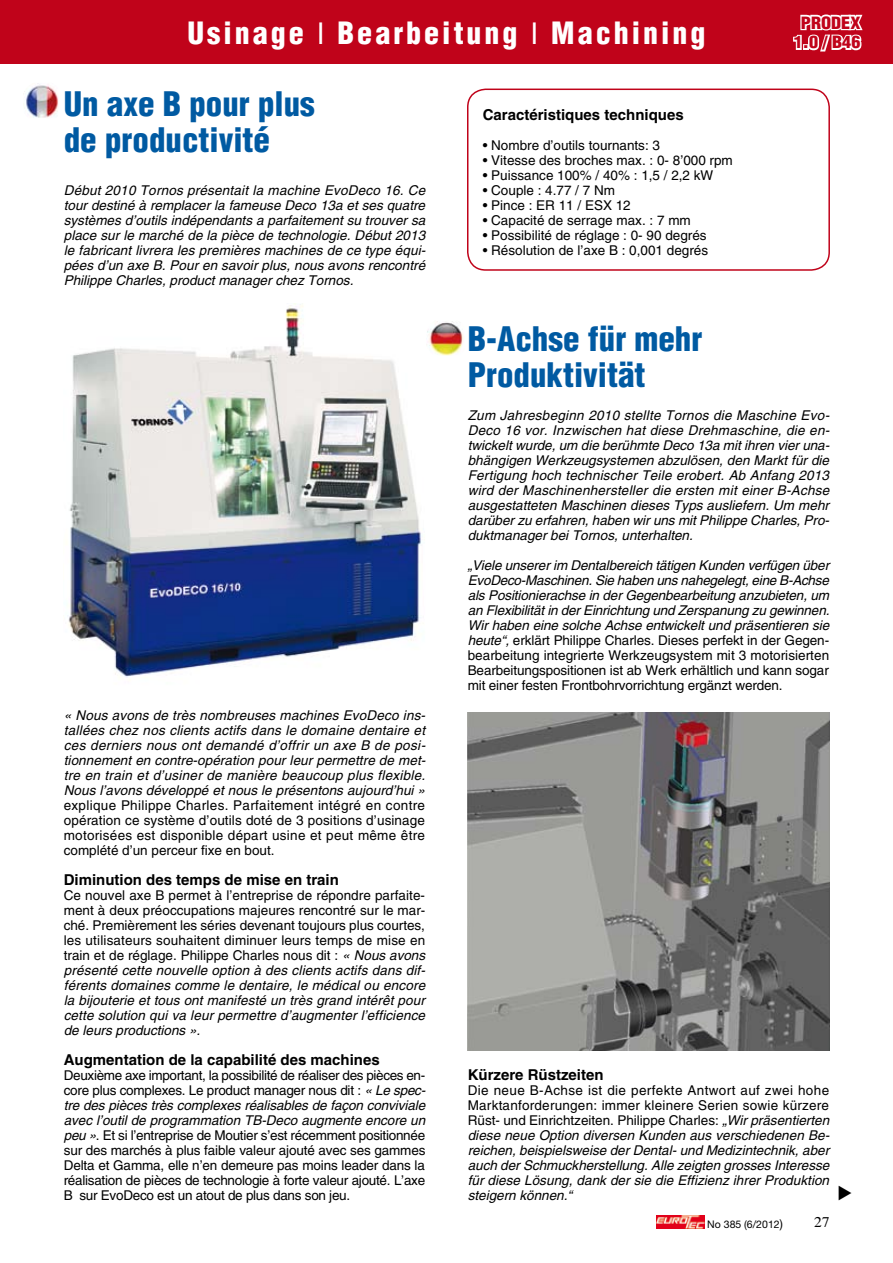
<style>
.page{position:relative;width:893px;height:1263px;background:#fff}
.page>*{position:absolute;margin:0;border:0;box-sizing:border-box;transform-origin:0 0}
.t1{font:900 condensed 33px/36px "Helvetica";color:#005aa2}
.t2{font:900 condensed 30px "Helvetica";letter-spacing:.1em;color:#fff}
.t3{font:900 condensed 16.5px/19.8px "Helvetica";color:#c0031a;text-align:center;scale:1.1 1}
.t4{font:700 15px "Helvetica";color:#000}
.t5{font:italic 13.5px/15px "Helvetica";color:#000;text-align:justify}
.t6{font:13.5px/15px "Helvetica";color:#000;text-align:justify}
.t7{font:10.5px "Helvetica Neue";color:#000}
.s1{font-weight:400;font-stretch:normal}
.s2{font-style:italic}
.s3{font-style:normal}
.s4{font-size:12px}
</style>
<div class="page">
<svg style="left:656px;top:1215px;width:1px;height:13px"></svg>
<img style="left:657px;top:1215px;width:47px;height:13px">
<div style="left:0;top:0;width:893px;height:64px;background:#c0031a"></div>
<img style="left:67px;top:305px;width:354px;height:372px">
<div style="left:467px;top:89px;width:363px;height:182px;border:2px solid #c0031a;border-radius:18px"></div>
<img style="left:468px;top:712px;width:361px;height:338px">
<img style="left:427px;top:321px;width:37px;height:35px">
<img style="left:23px;top:83px;width:35px;height:35px">
<svg style="left:793px;top:14px;width:70px;height:38px"></svg>
<h2 class="t2" style="left:188px;top:14px;width:519px">Usinage <span class="s1">l</span> Bearbeitung <span class="s1">l</span> Machining</h2>
<h1 class="t1" style="left:64px;top:86px;width:253px">Un axe B pour plus de productivité</h1>
<p class="t5" style="left:64px;top:183px;width:363px">Début 2010 Tornos présentait la machine EvoDeco 16. Ce tour destiné à remplacer la fameuse Deco 13a et ses quatre systèmes d’outils indépendants a parfaitement su trouver sa place sur le marché de la pièce de technologie. Début 2013 le fabricant livrera les premières machines de ce type équi&shy;pées d’un axe B. Pour en savoir plus, nous avons rencontré Philippe Charles, product manager chez Tornos.</p>
<p class="t4" style="left:483px;top:105px;width:202px">Caractéristiques techniques</p>
<p class="t6" style="left:483px;top:138px;width:179px">• Nombre d’outils tournants: 3</p>
<p class="t6" style="left:483px;top:153px;width:252px">• Vitesse des broches max. : 0- 8’000 rpm</p>
<p class="t6" style="left:483px;top:168px;width:232px">• Puissance 100% / 40% : 1,5 / 2,2 kW</p>
<p class="t6" style="left:483px;top:183px;width:134px">• Couple : 4.77 / 7 Nm</p>
<p class="t6" style="left:483px;top:198px;width:150px">• Pince : ER 11 / ESX 12</p>
<p class="t6" style="left:483px;top:213px;width:210px">• Capacité de serrage max. : 7 mm</p>
<p class="t6" style="left:483px;top:228px;width:225px">• Possibilité de réglage : 0- 90 degrés</p>
<p class="t6" style="left:483px;top:243px;width:227px">• Résolution de l’axe B : 0,001 degrés</p>
<p class="t3" style="left:794px;top:13px;width:62px">PRODEX<br>1.0 / B46</p>
<p class="t5" style="left:64px;top:708px;width:363px">« Nous avons de très nombreuses machines EvoDeco ins&shy;tallées chez nos clients actifs dans le domaine dentaire et ces derniers nous ont demandé d’offrir un axe B de posi&shy;tionnement en contre-opération pour leur permettre de met&shy;tre en train et d’usiner de manière beaucoup plus flexible.<br>Nous l’avons développé et nous le présentons aujourd’hui »</p>
<p class="t6" style="left:64px;top:798px;width:363px">explique Philippe Charles. Parfaitement intégré en contre opération ce système d’outils doté de 3 positions d’usinage motorisées est disponible départ usine et peut même être complété d’un perceur fixe en bout.</p>
<p class="t4" style="left:64px;top:870px;width:277px">Diminution des temps de mise en train</p>
<p class="t6" style="left:64px;top:888px;width:363px">Ce nouvel axe B permet à l’entreprise de répondre parfaite&shy;ment à deux préoccupations majeures rencontré sur le mar&shy;ché. Premièrement les séries devenant toujours plus courtes, les utilisateurs souhaitent diminuer leurs temps de mise en train et de réglage. Philippe Charles nous dit : <span class="s2">« Nous avons présenté cette nouvelle option à des clients actifs dans dif&shy;férents domaines comme le dentaire, le médical ou encore la bijouterie et tous ont manifesté un très grand intérêt pour cette solution qui va leur permettre d’augmenter l’efficience de leurs productions ».</span></p>
<p class="t4" style="left:64px;top:1050px;width:317px">Augmentation de la capabilité des machines</p>
<p class="t6" style="left:64px;top:1068px;width:363px">Deuxième axe important, la possibilité de réaliser des pièces en&shy;core plus complexes. Le product manager nous dit : <span class="s2">« Le spec&shy;tre des pièces très complexes réalisables de façon conviviale avec l’outil de programmation TB-Deco augmente encore un peu »</span>. Et si l’entreprise de Moutier s’est récemment positionnée sur des marchés à plus faible valeur ajouté avec ses gammes Delta et Gamma, elle n’en demeure pas moins leader dans la réalisation de pièces de technologie à forte valeur ajouté. L’axe B sur EvoDeco est un atout de plus dans son jeu.</p>
<h1 class="t1" style="left:468px;top:320px;width:236px">B-Achse für mehr<br>Produktivität</h1>
<p class="t5" style="left:468px;top:408px;width:363px">Zum Jahresbeginn 2010 stellte Tornos die Maschine Evo-Deco 16 vor. Inzwischen hat diese Drehmaschine, die en&shy;twickelt wurde, um die berühmte Deco 13a mit ihren vier una&shy;bhängigen Werkzeugsystemen abzulösen, den Markt für die Fertigung hoch technischer Teile erobert. Ab Anfang 2013 wird der Maschinenhersteller die ersten mit einer B-Achse ausgestatteten Maschinen dieses Typs ausliefern. Um mehr darüber zu erfahren, haben wir uns mit Philippe Charles, Pro&shy;duktmanager bei Tornos, unterhalten.</p>
<p class="t5" style="left:468px;top:558px;width:363px">„Viele unserer im Dentalbereich tätigen Kunden verfügen über EvoDeco-Maschinen. Sie haben uns nahegelegt, eine B-Achse als Positionierachse in der Gegenbearbeitung anzubieten, um an Flexibilität in der Einrichtung und Zerspanung zu gewinnen.<br>Wir haben eine solche Achse entwickelt und präsentieren sie heute“, <span class="s3">erklärt Philippe Charles. Dieses perfekt in der Gegen&shy;bearbeitung integrierte Werkzeugsystem mit 3 motorisierten Bearbeitungspositionen ist ab Werk erhältlich und kann sogar mit einer festen Frontbohrvorrichtung ergänzt werden.</span></p>
<p class="t4" style="left:468px;top:1065px;width:137px">Kürzere Rüstzeiten</p>
<p class="t5" style="left:468px;top:1083px;width:363px"><span class="s3">Die neue B-Achse ist die perfekte Antwort auf zwei hohe Marktanforderungen: immer kleinere Serien sowie kürzere Rüst- und Einrichtzeiten. Philippe Charles:</span> „Wir präsentierten diese neue Option diversen Kunden aus verschiedenen Be&shy;reichen, beispielsweise der Dental- und Medizintechnik, aber auch der Schmuckherstellung. Alle zeigten grosses Interesse für diese Lösung, dank der sie die Effizienz ihrer Produktion steigern können.“</p>
<p class="t7" style="left:707px;top:1218px;width:77px">No 385 (6/2012<span class="s4">)</span></p>
</div>
